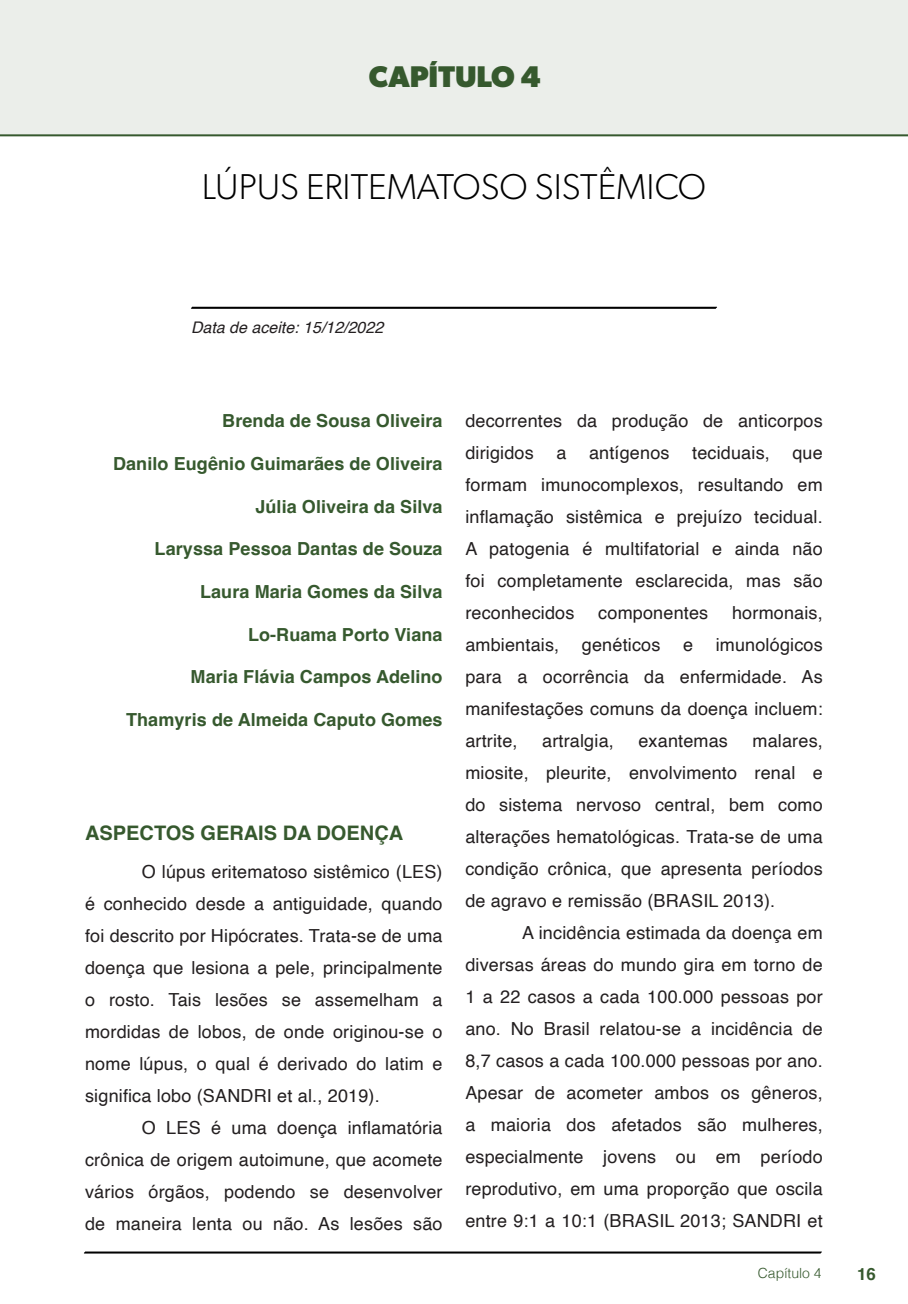
<style>
.page{position:relative;width:908px;height:1304px;background:#fff}
.page>*{position:absolute;margin:0;border:0;box-sizing:border-box;transform-origin:0 0}
.nome_artigos{font:300 36px "Gibson";color:#000}
.capítulos{font:700 30px "Gibson";color:#36592e}
.TITULOS{font:700 20px "Helvetica";color:#36592e}
.txt{font:18px/32px "Helvetica";letter-spacing:.01em;color:#231f20;text-align:justify}
.nome_autores{font:700 18px "Helvetica";letter-spacing:.005em;color:#36592e}
.t1{font:700 16.8px "Helvetica";color:#36592e}
.data{font:italic 16px "Helvetica";color:#231f20}
.t2{font:300 14px "Helvetica";color:#36592e}
</style>
<div class="page">
<svg style="left:84px;top:1251px;width:737px;height:3px;background:#515151"></svg>
<div style="left:0;top:0;width:907px;height:136px;background:#ebeeea"></div>
<div style="left:44px;top:72px;width:68px;height:61px;background:#ebeeea"></div>
<svg style="left:191px;top:306px;width:526px;height:3px;background:#4e4e4e"></svg>
<p class="capítulos" style="left:369px;top:58px;width:173px">CAPÍTULO 4</p>
<p class="nome_artigos" style="left:202px;top:165px;width:505px">LÚPUS ERITEMATOSO SISTÊMICO</p>
<p class="data" style="left:191px;top:315px;width:194px">Data de aceite: 15/12/2022</p>
<p class="nome_autores" style="left:222px;top:410px;width:222px">Brenda de Sousa Oliveira</p>
<p class="nome_autores" style="left:113px;top:453px;width:331px">Danilo Eugênio Guimarães de Oliveira</p>
<p class="nome_autores" style="left:255px;top:495px;width:189px">Júlia Oliveira da Silva</p>
<p class="nome_autores" style="left:154px;top:538px;width:289px">Laryssa Pessoa Dantas de Souza</p>
<p class="nome_autores" style="left:200px;top:581px;width:244px">Laura Maria Gomes da Silva</p>
<p class="nome_autores" style="left:248px;top:623px;width:196px">Lo-Ruama Porto Viana</p>
<p class="nome_autores" style="left:190px;top:666px;width:253px">Maria Flávia Campos Adelino</p>
<p class="nome_autores" style="left:126px;top:709px;width:318px">Thamyris de Almeida Caputo Gomes</p>
<p class="TITULOS" style="left:85px;top:821px;width:319px">ASPECTOS GERAIS DA DOENÇA</p>
<p class="txt" style="left:85px;top:856px;width:359px;text-indent:57px">O lúpus eritematoso sistêmico (LES) é conhecido desde a antiguidade, quando foi descrito por Hipócrates. Trata-se de uma doença que lesiona a pele, principalmente o rosto. Tais lesões se assemelham a mordidas de lobos, de onde originou-se o nome lúpus, o qual é derivado do latim e significa lobo (SANDRI et al., 2019).</p>
<p class="txt" style="left:85px;top:1112px;width:359px;text-indent:57px">O LES é uma doença inflamatória crônica de origem autoimune, que acomete vários órgãos, podendo se desenvolver de maneira lenta ou não. As lesões são</p>
<p class="txt" style="left:465px;top:406px;width:359px">decorrentes da produção de anticorpos dirigidos</p>
<p class="txt" style="left:556px;top:438px;width:12px">a</p>
<p class="txt" style="left:588px;top:438px;width:82px">antígenos</p>
<p class="txt" style="left:691px;top:438px;width:79px">teciduais,</p>
<p class="txt" style="left:465px;top:438px;width:359px;text-indent:327px">que formam imunocomplexos, resultando em inflamação sistêmica e prejuízo tecidual.<br>A patogenia é multifatorial e ainda não foi completamente esclarecida, mas são reconhecidos</p>
<p class="txt" style="left:598px;top:598px;width:111px">componentes</p>
<p class="txt" style="left:731px;top:598px;width:92px">hormonais,</p>
<p class="txt" style="left:465px;top:630px;width:95px">ambientais,</p>
<p class="txt" style="left:581px;top:630px;width:80px">genéticos</p>
<p class="txt" style="left:682px;top:630px;width:12px">e</p>
<p class="txt" style="left:465px;top:630px;width:359px;text-indent:250px">imunológicos para a ocorrência da enfermidade. As manifestações comuns da doença incluem: artrite,</p>
<p class="txt" style="left:465px;top:726px;width:359px;text-indent:287px">malares, miosite, pleurite, envolvimento renal e do sistema nervoso central, bem como alterações hematológicas. Trata-se de uma condição crônica, que apresenta períodos de agravo e remissão (BRASIL 2013).</p>
<p class="txt" style="left:465px;top:918px;width:359px;text-indent:57px">A incidência estimada da doença em diversas áreas do mundo gira em torno de 1 a 22 casos a cada 100.000 pessoas por ano. No Brasil relatou-se a incidência de 8,7 casos a cada 100.000 pessoas por ano.<br>Apesar de acometer ambos os gêneros, a maioria dos afetados são mulheres, especialmente jovens ou em período reprodutivo, em uma proporção que oscila entre 9:1 a 10:1 (BRASIL 2013; SANDRI et</p>
<p class="txt" style="left:542px;top:726px;width:73px">artralgia,</p>
<p class="txt" style="left:638px;top:726px;width:91px">exantemas</p>
<p class="t2" style="left:757px;top:1261px;width:65px">Capítulo 4</p>
<p class="t1" style="left:856px;top:1264px;width:20px">16</p>
</div>
